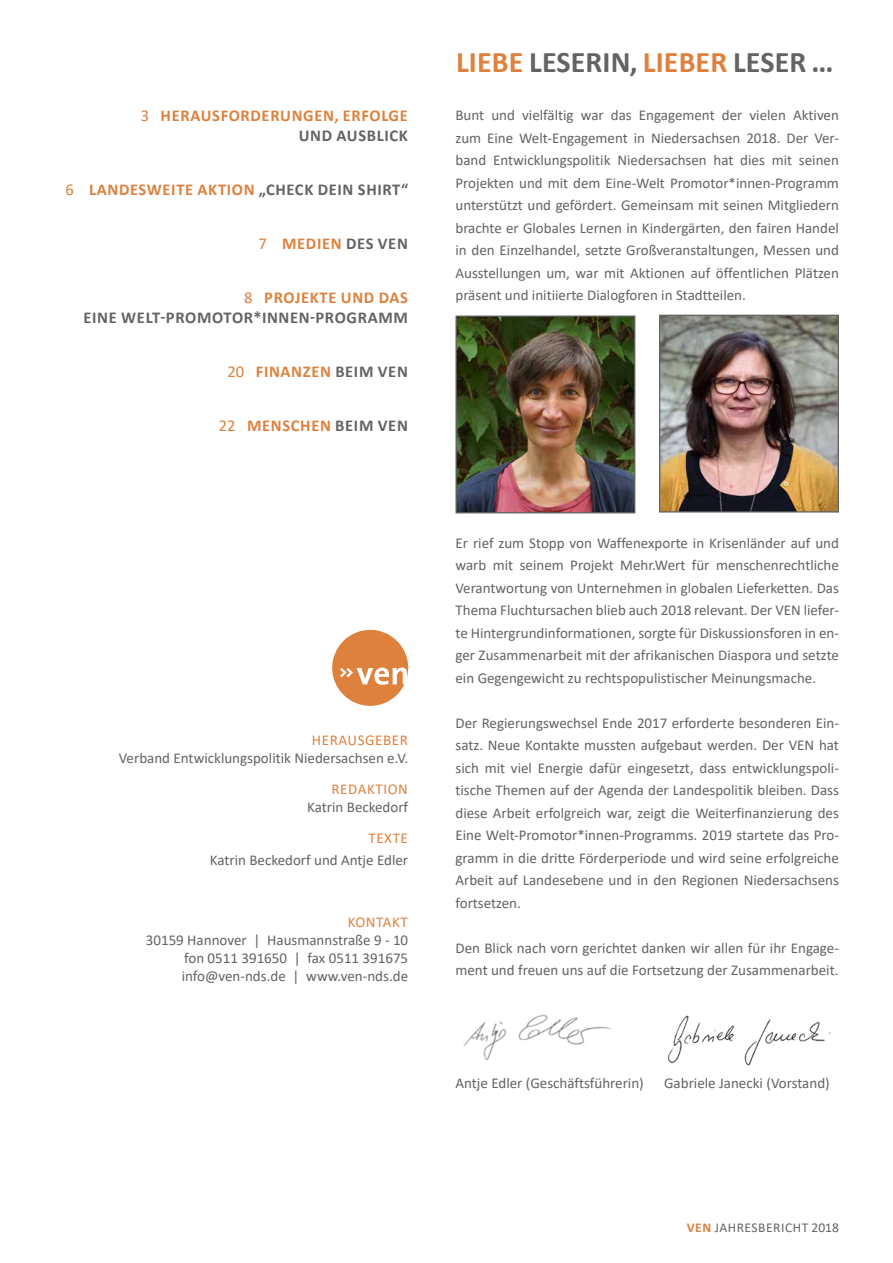
<style>
.page{position:relative;width:893px;height:1263px;background:#fff}
.page>*{position:absolute;margin:0;border:0;box-sizing:border-box;transform-origin:0 0}
.t1{font:700 30px "Calibri";letter-spacing:.005em;color:#636362}
.t2{font:700 16.65px/20px "Calibri";letter-spacing:.04em;color:#dd813d;text-align:right}
.t3{font:700 16.65px/20px "Calibri";letter-spacing:.04em;color:#636362;text-align:right}
.t4{font:15px/22.5px "Calibri";color:#636362;text-align:justify}
.t5{font:15px "Calibri";letter-spacing:.04em;color:#dd813d}
.t6{font:13.5px "Calibri";letter-spacing:.04em;color:#636362}
.s1{font-weight:400}
.s2{color:#636362}
.s3{font-weight:400;color:#dd813d}
.s4{color:#dd813d}
.s5{font-weight:700;color:#dd813d}
</style>
<div class="page">
<svg style="left:332px;top:630px;width:76px;height:76px"></svg>
<img style="left:463px;top:1014px;width:148px;height:46px">
<img style="left:667px;top:1015px;width:164px;height:50px">
<img style="left:661px;top:317px;width:176px;height:194px">
<div style="left:659px;top:315px;width:180px;height:198px;border:1px solid #636362"></div>
<img style="left:457px;top:317px;width:176px;height:194px">
<div style="left:455px;top:315px;width:180px;height:198px;border:1px solid #636362"></div>
<p class="t2" style="left:141px;top:106px;width:269px"><span class="s1">3</span> HERAUSFORDERUNGEN, ERFOLGE<br><span class="s2">UND AUSBLICK</span></p>
<p class="t2" style="left:65px;top:179px;width:344px"><span class="s1">6</span> LANDESWEITE AKTION <span class="s2">„CHECK DEIN SHIRT“</span></p>
<p class="t2" style="left:258px;top:233px;width:151px"><span class="s1">7</span> MEDIEN <span class="s2">DES VEN</span></p>
<p class="t3" style="left:84px;top:287px;width:326px"><span class="s3">8</span> <span class="s4">PROJEKTE UND DAS<br></span>EINE WELT-PROMOTOR*INNEN-PROGRAMM</p>
<p class="t2" style="left:227px;top:361px;width:182px"><span class="s1">20</span> FINANZEN <span class="s2">BEIM VEN</span></p>
<p class="t2" style="left:219px;top:415px;width:191px"><span class="s1">22</span> MENSCHEN <span class="s2">BEIM VEN</span></p>
<p class="t5" style="left:312px;top:730px;width:98px">HERAUSGEBER</p>
<p class="t4" style="left:119px;top:746px;width:291px">Verband Entwicklungspolitik Niedersachsen e.V.</p>
<p class="t5" style="left:332px;top:778px;width:78px">REDAKTION</p>
<p class="t4" style="left:307px;top:795px;width:102px">Katrin Beckedorf</p>
<p class="t5" style="left:369px;top:827px;width:41px">TEXTE</p>
<p class="t4" style="left:210px;top:848px;width:200px">Katrin Beckedorf und Antje Edler</p>
<p class="t5" style="left:348px;top:911px;width:62px">KONTAKT</p>
<p class="t4" style="left:182px;top:930px;width:228px;line-height:18px;text-indent:-36px">30159 Hannover | Hausmannstraße 9 - 10 fon 0511 391650 | fax 0511 391675 info@ven-nds.de | www.ven-nds.de</p>
<h1 class="t1" style="left:456px;top:41px;width:379px"><span class="s4">LIEBE</span> LESERIN, <span class="s4">LIEBER</span> LESER ...</h1>
<p class="t4" style="left:455px;top:103px;width:385px">Bunt und vielfältig war das Engagement der vielen Aktiven zum Eine Welt-Engagement in Niedersachsen 2018. Der Ver&shy;band Entwicklungspolitik Niedersachsen hat dies mit seinen Projekten und mit dem Eine-Welt Promotor*innen-Programm unterstützt und gefördert. Gemeinsam mit seinen Mitgliedern brachte er Globales Lernen in Kindergärten, den fairen Handel in den Einzelhandel, setzte Großveranstaltungen, Messen und Ausstellungen um, war mit Aktionen auf öffentlichen Plätzen präsent und initiierte Dialogforen in Stadtteilen.</p>
<p class="t4" style="left:455px;top:531px;width:385px">Er rief zum Stopp von Waffenexporte in Krisenländer auf und warb mit seinem Projekt Mehr.Wert für menschenrechtliche Verantwortung von Unternehmen in globalen Lieferketten. Das Thema Fluchtursachen blieb auch 2018 relevant. Der VEN liefer&shy;te Hintergrundinformationen, sorgte für Diskussionsforen in en&shy;ger Zusammenarbeit mit der afrikanischen Diaspora und setzte ein Gegengewicht zu rechtspopulistischer Meinungsmache.</p>
<p class="t4" style="left:455px;top:711px;width:385px">Der Regierungswechsel Ende 2017 erforderte besonderen Ein&shy;satz. Neue Kontakte mussten aufgebaut werden. Der VEN hat sich mit viel Energie dafür eingesetzt, dass entwicklungspoli&shy;tische Themen auf der Agenda der Landespolitik bleiben. Dass diese Arbeit erfolgreich war, zeigt die Weiterfinanzierung des Eine Welt-Promotor*innen-Programms. 2019 startete das Pro&shy;gramm in die dritte Förderperiode und wird seine erfolgreiche Arbeit auf Landesebene und in den Regionen Niedersachsens fortsetzen.</p>
<p class="t4" style="left:455px;top:936px;width:385px">Den Blick nach vorn gerichtet danken wir allen für ihr Engage&shy;ment und freuen uns auf die Fortsetzung der Zusammenarbeit.</p>
<p class="t4" style="left:455px;top:1071px;width:190px">Antje Edler (Geschäftsführerin)</p>
<p class="t4" style="left:664px;top:1071px;width:167px">Gabriele Janecki (Vorstand)</p>
<p class="t6" style="left:687px;top:1218px;width:154px"><span class="s5">VEN</span> JAHRESBERICHT 2018</p>
</div>
